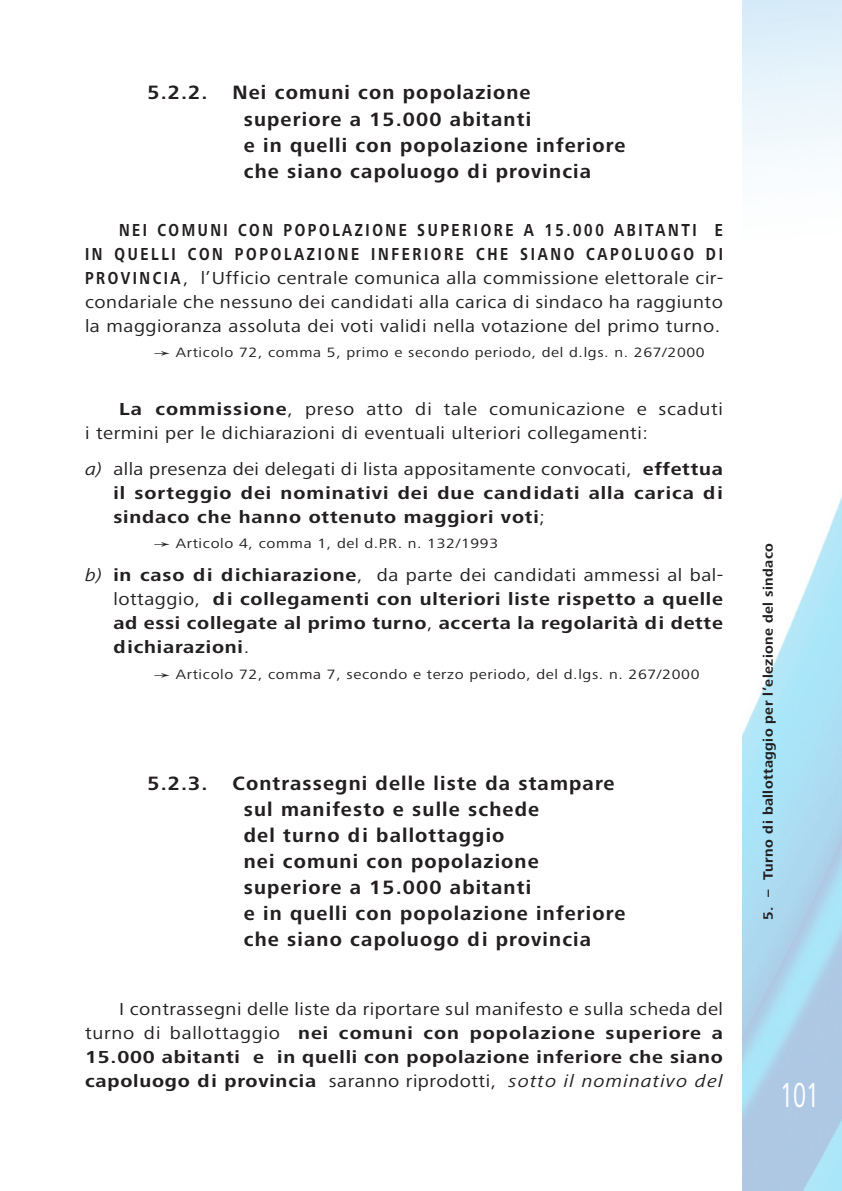
<style>
.page{position:relative;width:842px;height:1191px;background:#fff}
.page>*{position:absolute;margin:0;border:0;box-sizing:border-box;transform-origin:0 0}
.t1{font:36px "Frutiger Next Pro";color:#fff;scale:.67 1}
.t2{font:700 20px "Frutiger Next Pro";letter-spacing:.055em;color:#231f20}
.t3{font:700 18px/24px "Frutiger Next Pro";letter-spacing:.04em;color:#231f20;text-align:justify;scale:1.13 1}
.t4{font:18px/24px "Frutiger Next Pro";letter-spacing:.025em;color:#231f20;text-align:justify;scale:1.13 1}
.t5{font:14px "Frutiger Next Pro";letter-spacing:.04em;color:#231f20;scale:1.16 1}
.t6{font:700 14px "Frutiger Next Pro";letter-spacing:.025em;color:#231f20;scale:1.05 1}
.s1{font-weight:700}
.s2{font-family:"Arial Unicode MS"}
.s3{font-weight:400;font-style:italic}
.s4{font-weight:400}
</style>
<div class="page">
<img style="left:743px;top:0;width:99px;height:1191px">
<p class="t2" style="left:147px;top:85px;width:385px">5.2.2. Nei comuni con popolazione</p>
<p class="t2" style="left:244px;top:111px;width:289px">superiore a 15.000 abitanti</p>
<p class="t2" style="left:244px;top:137px;width:383px">e in quelli con popolazione inferiore</p>
<p class="t2" style="left:244px;top:163px;width:349px">che siano capoluogo di provincia</p>
<p class="t4" style="left:85px;top:219px;width:566px;text-indent:34px"><span class="s1">NEI COMUNI CON POPOLAZIONE SUPERIORE A 15.000 ABITANTI E IN QUELLI CON POPOLAZIONE INFERIORE CHE SIANO CAPOLUOGO DI PROVINCIA</span> , l’Ufficio centrale comunica alla commissione elettorale cir&shy;condariale che nessuno dei candidati alla carica di sindaco ha raggiunto la maggioranza assoluta dei voti validi nella votazione del primo turno.</p>
<p class="t5" style="left:153px;top:347px;width:477px"><span class="s2">￫</span>Articolo 72, comma 5, primo e secondo periodo, del d.lgs. n. 267/2000</p>
<p class="t4" style="left:85px;top:399px;width:566px;text-indent:34px"><span class="s1">La commissione</span>, preso atto di tale comunicazione e scaduti i termini per le dichiarazioni di eventuali ulteriori collegamenti:</p>
<p class="t3" style="left:113px;top:458px;width:541px;text-indent:-28px"><span class="s3">a)</span> <span class="s4">alla presenza dei delegati di lista appositamente convocati,</span> effettua il sorteggio dei nominativi dei due candidati alla carica di sindaco che hanno ottenuto maggiori voti<span class="s4">;</span></p>
<p class="t5" style="left:153px;top:538px;width:299px"><span class="s2">￫</span>Articolo 4, comma 1, del d.P.R. n. 132/1993</p>
<p class="t3" style="left:113px;top:564px;width:541px;text-indent:-28px"><span class="s3">b)</span> in caso di dichiarazione<span class="s4">, da parte dei candidati ammessi al bal&shy;lottaggio,</span> di collegamenti con ulteriori liste rispetto a quelle ad essi collegate al primo turno<span class="s4">,</span> accerta la regolarità di dette dichiarazioni<span class="s4">.</span></p>
<p class="t5" style="left:153px;top:668px;width:472px"><span class="s2">￫</span>Articolo 72, comma 7, secondo e terzo periodo, del d.lgs. n. 267/2000</p>
<p class="t2" style="left:147px;top:775px;width:469px">5.2.3. Contrassegni delle liste da stampare</p>
<p class="t2" style="left:244px;top:801px;width:297px">sul manifesto e sulle schede</p>
<p class="t2" style="left:244px;top:827px;width:262px">del turno di ballottaggio</p>
<p class="t2" style="left:244px;top:853px;width:296px">nei comuni con popolazione</p>
<p class="t2" style="left:244px;top:879px;width:289px">superiore a 15.000 abitanti</p>
<p class="t2" style="left:244px;top:905px;width:383px">e in quelli con popolazione inferiore</p>
<p class="t2" style="left:244px;top:931px;width:349px">che siano capoluogo di provincia</p>
<p class="t3" style="left:85px;top:998px;width:566px;text-indent:34px"><span class="s4">I contrassegni delle liste da riportare sul manifesto e sulla scheda del turno di ballottaggio</span> nei comuni con popolazione superiore a 15.000 abitanti e in quelli con popolazione inferiore che siano capoluogo di provincia <span class="s4">saranno riprodotti,</span> <span class="s3">sotto il nominativo del</span></p>
<p class="t6" style="left:763px;top:920px;width:360px;rotate:-90deg">5. – Turno di ballottaggio per l’elezione del sindaco</p>
<p class="t1" style="left:780px;top:1081px;width:60px">101</p>
</div>
